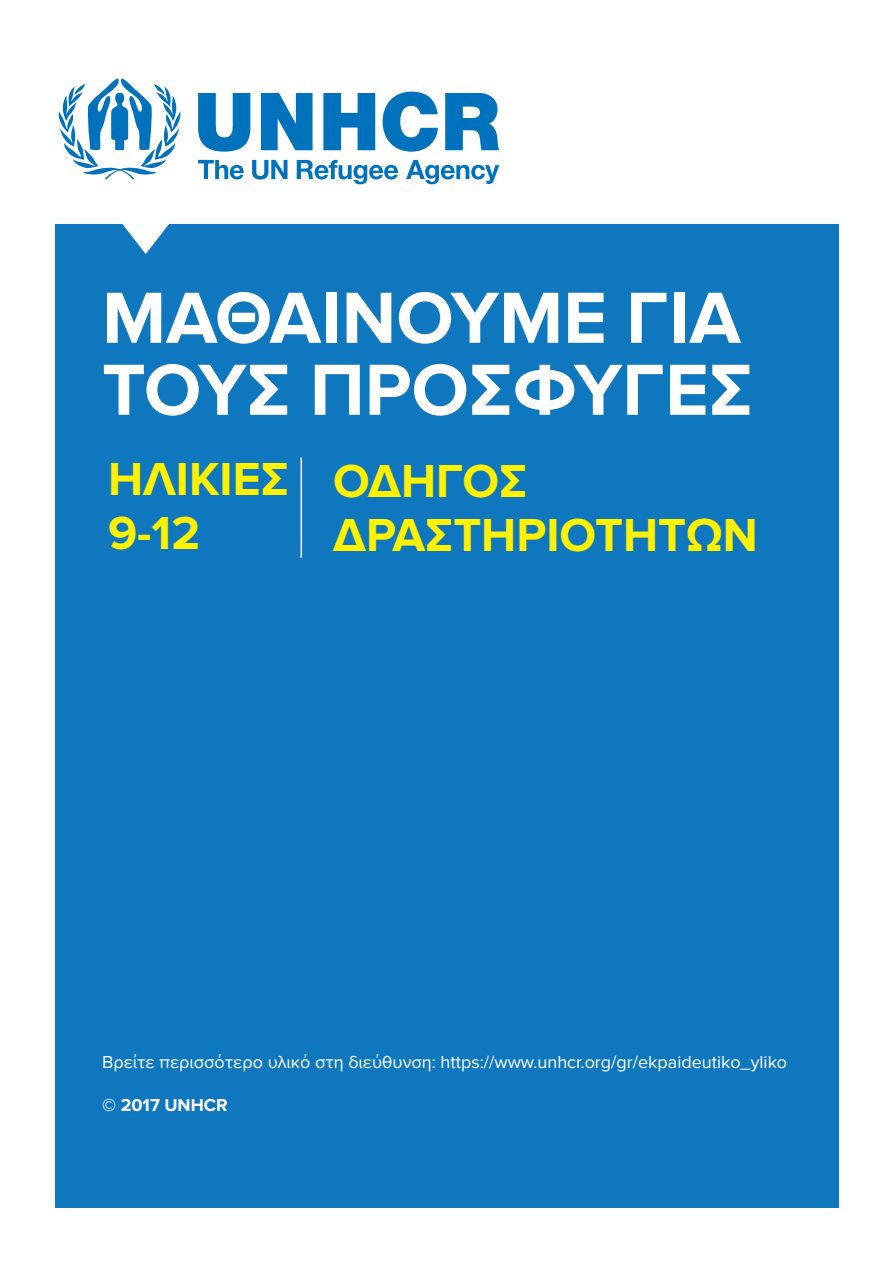
<style>
.page{position:relative;width:893px;height:1263px;background:#fff}
.page>*{position:absolute;margin:0;border:0;box-sizing:border-box;transform-origin:0 0}
.t1{font:700 75px/72px "Proxima Nova";color:#fff}
.t2{font:700 48px/54px "Proxima Nova";color:#fff101}
.t3{font:18px "Proxima Nova";color:#fff}
.t4{font:700 18px "Proxima Nova";color:#fff}
</style>
<div class="page">
<div style="left:55px;top:223px;width:783px;height:985px;background:#0f77bd"></div>
<svg style="left:122px;top:224px;width:47px;height:30px"></svg>
<hr style="left:301px;top:457px;width:1px;height:101px;background:#fff">
<hr style="left:54px;top:222px;width:788px;height:2px;background:#fff">
<svg style="left:58px;top:78px;width:123px;height:101px"></svg>
<svg style="left:198px;top:93px;width:52px;height:59px"></svg>
<svg style="left:261px;top:93px;width:52px;height:57px"></svg>
<svg style="left:323px;top:93px;width:52px;height:57px"></svg>
<svg style="left:383px;top:92px;width:55px;height:60px"></svg>
<svg style="left:445px;top:93px;width:54px;height:57px"></svg>
<svg style="left:198px;top:160px;width:46px;height:19px"></svg>
<svg style="left:252px;top:160px;width:36px;height:20px"></svg>
<svg style="left:297px;top:160px;width:101px;height:24px"></svg>
<svg style="left:406px;top:160px;width:93px;height:24px"></svg>
<h1 class="t1" style="left:102px;top:283px;width:652px">ΜΑΘΑΙΝΟΥΜΕ ΓΙΑ<br>ΤΟΥΣ ΠΡΟΣΦΥΓΕΣ</h1>
<h2 class="t2" style="left:108px;top:453px;width:182px">ΗΛΙΚΙΕΣ<br>9-12</h2>
<h2 class="t2" style="left:333px;top:455px;width:426px">ΟΔΗΓΟΣ<br>ΔΡΑΣΤΗΡΙΟΤΗΤΩΝ</h2>
<p class="t3" style="left:102px;top:1051px;width:687px">Βρείτε περισσότερο υλικό στη διεύθυνση: https://www.unhcr.org/gr/ekpaideutiko_yliko</p>
<p class="t4" style="left:102px;top:1094px;width:127px">© 2017 UNHCR</p>
</div>
